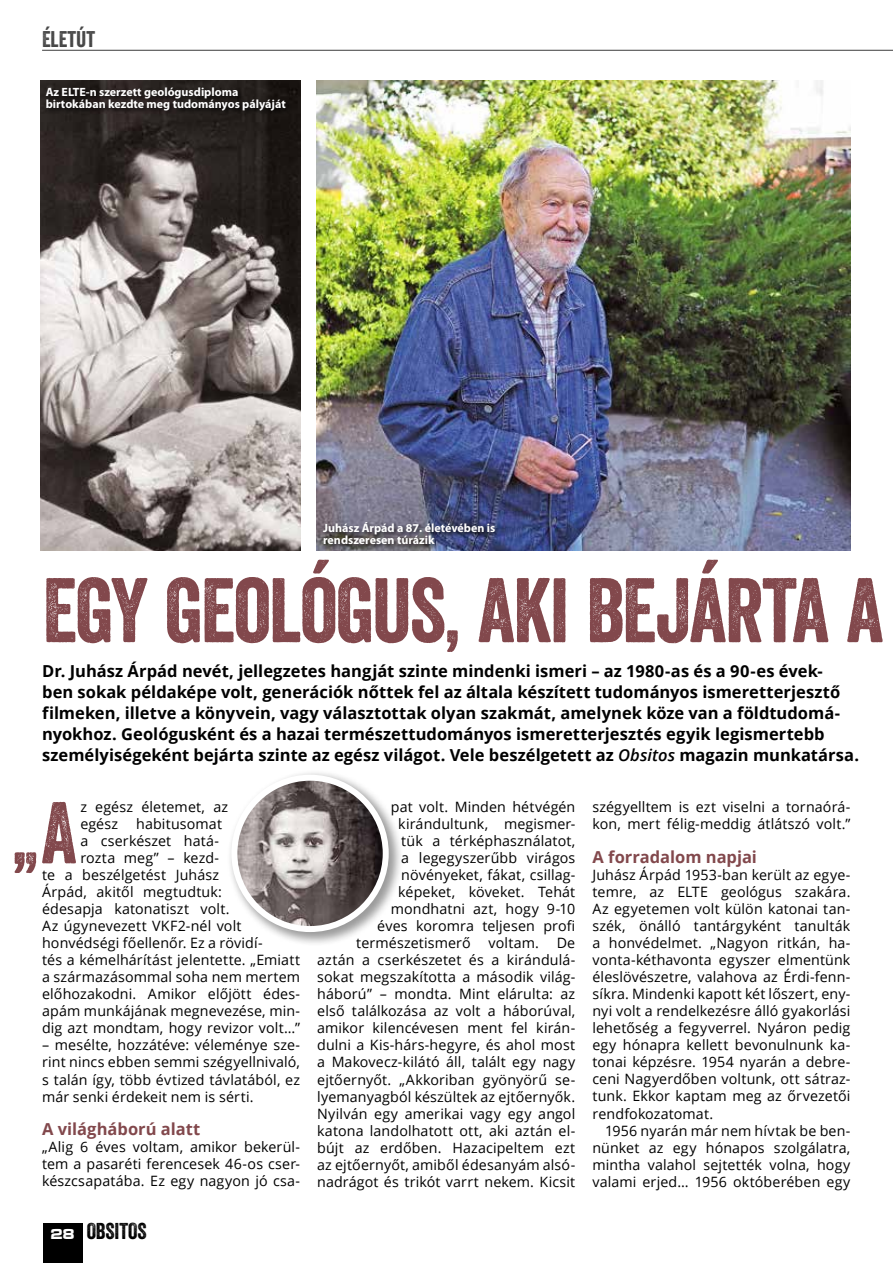
<style>
.page{position:relative;width:893px;height:1263px;background:#fff}
.page>*{position:absolute;margin:0;border:0;box-sizing:border-box;transform-origin:0 0}
.t1{font:88.5px "Veneer";letter-spacing:-.02em;color:#82484c}
.t2{font:84.6px "Veneer";color:#82484c}
.t3{font:22.2px "Veneer";color:#000}
.t4{font:22.05px "Veneer";color:#464646}
.t5{font:700 16.5px/21px "Open Sans";color:#000}
.t6{font:700 16.5px "Open Sans";color:#82484c}
.t7{font:700 15px "Microgramma Ex PFL";color:#fff;scale:.9 1}
.t8{font:14.25px/17px "Open Sans";letter-spacing:.01em;color:#000;text-align:justify}
.t9{font:700 12px/12px "Myriad Pro";color:#fff}
.s1{font-weight:600;font-style:italic}
.s2{font-size:22.05px}
</style>
<div class="page">
<hr style="left:42px;top:50px;width:851px;height:1px;background:#464646">
<div style="left:43px;top:1223px;width:39px;height:40px;background:#000"></div>
<div style="left:226px;top:769px;width:178px;height:178px;background:#000;opacity:.4"></div>
<img style="left:236px;top:778px;width:150px;height:151px">
<div style="left:231px;top:775px;width:158px;height:157px;border:6px solid #fff;border-radius:50%"></div>
<img style="left:317px;top:81px;width:533px;height:470px">
<img style="left:40px;top:81px;width:260px;height:470px">
<div style="left:321px;top:520px;width:180px;height:31px;background:#000;opacity:.5"></div>
<div style="left:44px;top:85px;width:248px;height:32px;background:#000;opacity:.5"></div>
<h3 class="t4" style="left:42px;top:25px;width:55px">ÉLETÚT</h3>
<p class="t9" style="left:46px;top:85px;width:242px">Az ELTE-n szerzett geológusdiploma birtokában kezdte meg tudományos pályáját</p>
<p class="t9" style="left:323px;top:522px;width:174px">Juhász Árpád a 87. életévében is rendszeresen túrázik</p>
<h1 class="t1" style="left:43px;top:556px;width:843px">EGY GEOLÓGUS, AKI BEJÁRTA A</h1>
<p class="t5" style="left:42px;top:660px;width:818px">Dr. Juhász Árpád nevét, jellegzetes hangját szinte mindenki ismeri – az 1980-as és a 90-es évek-<br>ben sokak példaképe volt, generációk nőttek fel az általa készített tudományos ismeretterjesztő filmeken, illetve a könyvein, vagy választottak olyan szakmát, amelynek köze van a földtudomá&shy;nyokhoz. Geológusként és a hazai természettudományos ismeretterjesztés egyik legismertebb személyiségeként bejárta szinte az egész világot. Vele beszélgetett az <span class="s1">Obsitos</span> magazin munkatársa.</p>
<h2 class="t2" style="left:11px;top:781px;width:68px">„A</h2>
<p class="t8" style="left:80px;top:798px;width:149px">z egész életemet, az egész</p>
<p class="t8" style="left:136px;top:815px;width:87px">habitusomat</p>
<p class="t8" style="left:80px;top:832px;width:140px">a cserkészet hatá-</p>
<p class="t8" style="left:80px;top:849px;width:140px">rozta meg” – kezd-</p>
<p class="t8" style="left:42px;top:866px;width:179px">te a beszélgetést Juhász</p>
<p class="t8" style="left:42px;top:883px;width:181px">Árpád, akitől megtudtuk:</p>
<p class="t8" style="left:42px;top:900px;width:189px">édesapja katonatiszt volt.</p>
<p class="t8" style="left:42px;top:917px;width:201px">Az úgynevezett VKF2-nél volt</p>
<p class="t8" style="left:42px;top:934px;width:222px">honvédségi főellenőr. Ez a rövidí-</p>
<p class="t8" style="left:42px;top:951px;width:259px">tés a kémelhárítást jelentette. „Emiatt</p>
<p class="t8" style="left:42px;top:968px;width:259px">a származásommal soha nem mertem</p>
<p class="t8" style="left:42px;top:985px;width:259px">előhozakodni. Amikor előjött édes-</p>
<p class="t8" style="left:42px;top:1002px;width:259px">apám munkájának megnevezése, min-</p>
<p class="t8" style="left:42px;top:1019px;width:259px">dig azt mondtam, hogy revizor volt…”</p>
<p class="t8" style="left:42px;top:1036px;width:260px">– mesélte, hozzátéve: véleménye sze&shy;rint nincs ebben semmi szégyellnivaló, s talán így, több évtized távlatából, ez már senki érdekeit nem is sérti.</p>
<p class="t6" style="left:42px;top:1118px;width:160px">A világháború alatt</p>
<p class="t8" style="left:42px;top:1138px;width:259px">„Alig 6 éves voltam, amikor bekerül&shy;tem a pasaréti ferencesek 46-os cser&shy;készcsapatába. Ez egy nagyon jó csa-</p>
<p class="t7" style="left:50px;top:1224px;width:28px">28</p>
<h3 class="t3" style="left:87px;top:1217px;width:61px"><span class="s2">O</span>BSITOS</h3>
<p class="t8" style="left:317px;top:798px;width:260px;text-align:right">pat volt. Minden hétvégén kirándultunk, megismer-<br>tük a térképhasználatot,<br>a legegyszerűbb virágos növényeket, fákat, csillag-<br>képeket, köveket. Tehát<br>mondhatni azt, hogy 9-10<br>éves koromra teljesen profi természetismerő voltam. De aztán a cserkészetet és a kirándulá&shy;sokat megszakította a második világ&shy;háború” – mondta. Mint elárulta: az első találkozása az volt a háborúval, amikor kilencévesen ment fel kirán&shy;dulni a Kis-hárs-hegyre, és ahol most a Makovecz-kilátó áll, talált egy nagy ejtőernyőt. „Akkoriban gyönyörű se&shy;lyemanyagból készültek az ejtőernyők.<br>Nyilván egy amerikai vagy egy angol katona landolhatott ott, aki aztán el&shy;bújt az erdőben. Hazacipeltem ezt az ejtőernyőt, amiből édesanyám alsó&shy;nadrágot és trikót varrt nekem. Kicsit</p>
<p class="t8" style="left:592px;top:798px;width:259px">szégyelltem is ezt viselni a tornaórá&shy;kon, mert félig-meddig átlátszó volt.”</p>
<p class="t6" style="left:592px;top:846px;width:166px">A forradalom napjai</p>
<p class="t8" style="left:592px;top:866px;width:259px">Juhász Árpád 1953-ban került az egye&shy;temre, az ELTE geológus szakára.<br>Az egyetemen volt külön katonai tan&shy;szék, önálló tantárgyként tanulták a honvédelmet. „Nagyon ritkán, ha&shy;vonta-kéthavonta egyszer elmentünk éleslövészetre, valahova az Érdi-fenn&shy;síkra. Mindenki kapott két lőszert, en - nyi volt a rendelkezésre álló gyakorlási lehetőség a fegyverrel. Nyáron pedig egy hónapra kellett bevonulnunk ka&shy;tonai képzésre. 1954 nyarán a debre&shy;ceni Nagyerdőben voltunk, ott sátraz&shy;tunk. Ekkor kaptam meg az őrvezetői rendfokozatomat.</p>
<p class="t8" style="left:592px;top:1121px;width:259px;text-indent:13px">1956 nyarán már nem hívtak be ben&shy;nünket az egy hónapos szolgálatra, mintha valahol sejtették volna, hogy valami erjed… 1956 októberében egy</p>
</div>
